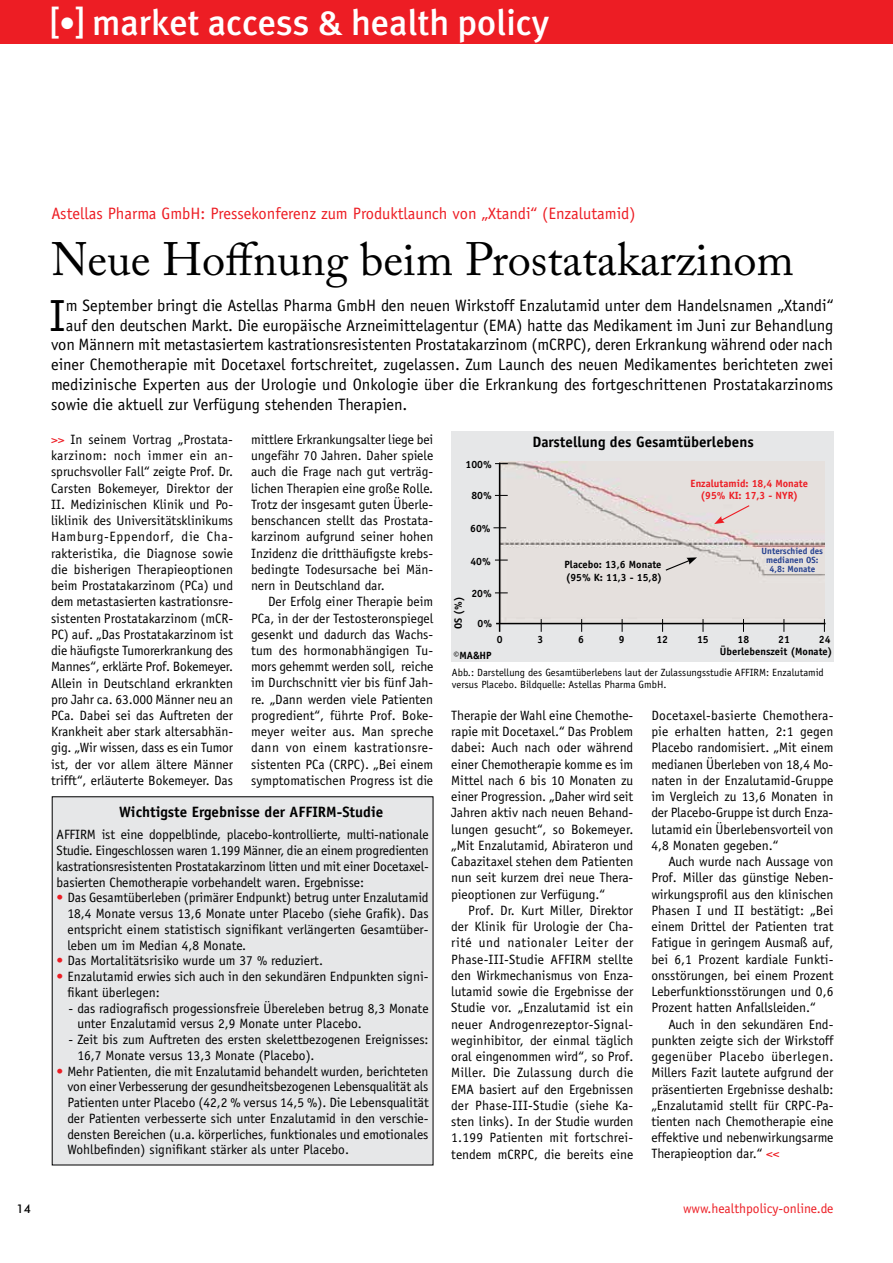
<style>
.page{position:relative;width:893px;height:1263px;background:#fff}
.page>*{position:absolute;margin:0;border:0;box-sizing:border-box;transform-origin:0 0}
.t1{font:46.5px "Adobe Caslon Pro";color:#000}
.t2{font:45.15px "Officina Sans";color:#000}
.t3{font:500 36px "Meta Plus";color:#fff}
.t4{font:16.5px "Officina Sans";color:#000}
.t5{font:16.5px "Officina Sans";color:#ed1d24}
.t6{font:700 15px "Officina Sans";color:#000}
.t7{font:13.5px/16.2px "Officina Sans";color:#000;text-align:justify}
.t8{font:13.5px "Officina Sans";color:#ed1d24}
.t9{font:500 12px "Futura BT";color:#000}
.t10{font:10.5px/12.6px "Officina Sans";color:#000}
.t11{font:700 10.5px/12.6px "Officina Sans";color:#000}
.t12{font:700 10.5px/12.6px "Officina Sans";color:#ed1d24;text-align:center}
.t13{font:700 9px/9px "Officina Sans";color:#25408f;text-align:center}
.s1{font-size:33px}
.s2{color:#ed1d24}
</style>
<div class="page">
<div style="left:0;top:0;width:893px;height:44px;background:#ed1d24"></div>
<div style="left:52px;top:797px;width:381px;height:368px;background:#e6e7e8"></div>
<div style="left:451px;top:431px;width:382px;height:231px;background:#e6e7e8"></div>
<img style="left:499px;top:462px;width:325px;height:161px">
<hr style="left:499px;top:463px;width:1px;height:169px;background:#000">
<hr style="left:496px;top:623px;width:329px;height:1px;background:#000">
<svg style="left:541px;top:619px;width:1px;height:13px"></svg>
<svg style="left:495px;top:463px;width:13px;height:1px"></svg>
<svg style="left:581px;top:619px;width:1px;height:13px"></svg>
<svg style="left:622px;top:619px;width:1px;height:13px"></svg>
<svg style="left:662px;top:619px;width:1px;height:13px"></svg>
<svg style="left:703px;top:619px;width:1px;height:13px"></svg>
<svg style="left:743px;top:619px;width:1px;height:13px"></svg>
<svg style="left:784px;top:619px;width:1px;height:13px"></svg>
<svg style="left:824px;top:619px;width:1px;height:13px"></svg>
<svg style="left:495px;top:592px;width:13px;height:1px"></svg>
<svg style="left:495px;top:560px;width:13px;height:1px"></svg>
<svg style="left:493px;top:527px;width:13px;height:1px"></svg>
<svg style="left:495px;top:495px;width:13px;height:1px"></svg>
<svg style="left:664px;top:557px;width:33px;height:15px"></svg>
<svg style="left:714px;top:504px;width:37px;height:20px"></svg>
<h3 class="t3" style="left:51px;top:1px;width:500px">[<span class="s1">•</span>] market access &amp; health policy</h3>
<p class="t5" style="left:51px;top:203px;width:585px">Astellas Pharma GmbH: Pressekonferenz zum Produktlaunch von „Xtandi“ (Enzalutamid)</p>
<h1 class="t1" style="left:51px;top:232px;width:744px">Neue Hoffnung beim Prostatakarzinom</h1>
<h2 class="t2" style="left:49px;top:289px;width:18px">I</h2>
<p class="t4" style="left:66px;top:296px;width:769px">m September bringt die Astellas Pharma GmbH den neuen Wirkstoff Enzalutamid unter dem Handelsnamen „Xtandi“</p>
<p class="t4" style="left:66px;top:315px;width:769px">auf den deutschen Markt. Die europäische Arzneimittelagentur (EMA) hatte das Medikament im Juni zur Behandlung</p>
<p class="t4" style="left:51px;top:335px;width:783px">von Männern mit metastasiertem kastrationsresistenten Prostatakarzinom (mCRPC), deren Erkrankung während oder nach</p>
<p class="t4" style="left:51px;top:355px;width:784px">einer Chemotherapie mit Docetaxel fortschreitet, zugelassen. Zum Launch des neuen Medikamentes berichteten zwei</p>
<p class="t4" style="left:51px;top:375px;width:784px">medizinische Experten aus der Urologie und Onkologie über die Erkrankung des fortgeschrittenen Prostatakarzinoms</p>
<p class="t4" style="left:51px;top:395px;width:358px">sowie die aktuell zur Verfügung stehenden Therapien.</p>
<p class="t7" style="left:51px;top:431px;width:184px"><span class="s2">&gt;&gt;</span> In seinem Vortrag „Prostata&shy;karzinom: noch immer ein an&shy;spruchsvoller Fall“ zeigte Prof. Dr.<br>Carsten Bokemeyer, Direktor der II. Medizinischen Klinik und Po&shy;liklinik des Universitätsklinikums Hamburg-Eppendorf, die Cha&shy;rakteristika, die Diagnose sowie die bisherigen Therapieoptionen beim Prostatakarzinom (PCa) und dem metastasierten kastrationsre&shy;sistenten Prostatakarzinom (mCR-PC) auf. „Das Prostatakarzinom ist die häufigste Tumorerkrankung des Mannes“, erklärte Prof. Bokemeyer.<br>Allein in Deutschland erkrankten pro Jahr ca. 63.000 Männer neu an PCa. Dabei sei das Auftreten der Krankheit aber stark altersabhän&shy;gig. „Wir wissen, dass es ein Tumor ist, der vor allem ältere Männer trifft“, erläuterte Bokemeyer. Das</p>
<p class="t7" style="left:251px;top:431px;width:184px">mittlere Erkrankungsalter liege bei ungefähr 70 Jahren. Daher spiele auch die Frage nach gut verträg&shy;lichen Therapien eine große Rolle.<br>Trotz der insgesamt guten Überle&shy;benschancen stellt das Prostata&shy;karzinom aufgrund seiner hohen Inzidenz die dritthäufigste krebs&shy;bedingte Todesursache bei Män&shy;nern in Deutschland dar.</p>
<p class="t6" style="left:532px;top:432px;width:223px">Darstellung des Gesamtüberlebens</p>
<p class="t11" style="left:465px;top:458px;width:28px">100%</p>
<p class="t11" style="left:471px;top:489px;width:22px">80%</p>
<p class="t11" style="left:470px;top:522px;width:22px">60%</p>
<p class="t11" style="left:470px;top:555px;width:22px">40%</p>
<p class="t11" style="left:471px;top:587px;width:22px">20%</p>
<p class="t12" style="left:691px;top:477px;width:119px">Enzalutamid: 18,4 Monate (95% KI: 17,3 - NYR)</p>
<p class="t13" style="left:762px;top:546px;width:63px">Unterschied des medianen OS:<br>4,8: Monate</p>
<p class="t11" style="left:564px;top:558px;width:99px">Placebo: 13,6 Monate (95% K: 11,3 - 15,8)</p>
<p class="t7" style="left:251px;top:594px;width:184px;text-indent:17px">Der Erfolg einer Therapie beim PCa, in der der Testosteronspiegel gesenkt und dadurch das Wachs&shy;tum des hormonabhängigen Tu&shy;mors gehemmt werden soll, reiche im Durchschnitt vier bis fünf Jah&shy;re. „Dann werden viele Patienten progredient“, führte Prof. Boke&shy;meyer weiter aus. Man spreche dann von einem kastrationsre&shy;sistenten PCa (CRPC). „Bei einem symptomatischen Progress ist die</p>
<p class="t11" style="left:452px;top:629px;width:34px;rotate:-90deg">OS (%)</p>
<p class="t11" style="left:454px;top:649px;width:39px">©MA&amp;HP</p>
<p class="t11" style="left:478px;top:617px;width:16px">0%</p>
<p class="t11" style="left:497px;top:633px;width:7px">0</p>
<p class="t11" style="left:537px;top:633px;width:7px">3</p>
<p class="t11" style="left:578px;top:633px;width:7px">6</p>
<p class="t11" style="left:619px;top:633px;width:7px">9</p>
<p class="t11" style="left:656px;top:633px;width:13px">12</p>
<p class="t11" style="left:697px;top:633px;width:13px">15</p>
<p class="t11" style="left:738px;top:633px;width:13px">18</p>
<p class="t11" style="left:778px;top:633px;width:13px">21</p>
<p class="t11" style="left:819px;top:633px;width:13px">24</p>
<p class="t11" style="left:720px;top:645px;width:114px">Überlebenszeit (Monate)</p>
<p class="t10" style="left:452px;top:666px;width:373px">Abb.: Darstellung des Gesamtüberlebens laut der Zulassungsstudie AFFIRM: Enzalutamid versus Placebo. Bildquelle: Astellas Pharma GmbH.</p>
<p class="t7" style="left:651px;top:707px;width:184px">Docetaxel-basierte Chemothera&shy;pie erhalten hatten, 2:1 gegen Placebo randomisiert. „Mit einem medianen Überleben von 18,4 Mo&shy;naten in der Enzalutamid-Gruppe im Vergleich zu 13,6 Monaten in der Placebo-Gruppe ist durch Enza&shy;lutamid ein Überlebensvorteil von 4,8 Monaten gegeben.“</p>
<p class="t7" style="left:651px;top:853px;width:184px;text-indent:17px">Auch wurde nach Aussage von Prof. Miller das günstige Neben&shy;wirkungsprofil aus den klinischen Phasen I und II bestätigt: „Bei einem Drittel der Patienten trat Fatigue in geringem Ausmaß auf, bei 6,1 Prozent kardiale Funkti&shy;onsstörungen, bei einem Prozent Leberfunktionsstörungen und 0,6<br>Prozent hatten Anfallsleiden.“</p>
<p class="t7" style="left:651px;top:1016px;width:184px;text-indent:17px">Auch in den sekundären End&shy;punkten zeigte sich der Wirkstoff gegenüber Placebo überlegen.<br>Millers Fazit lautete aufgrund der präsentierten Ergebnisse deshalb: „Enzalutamid stellt für CRPC-Pa&shy;tienten nach Chemotherapie eine effektive und nebenwirkungsarme Therapieoption dar.“ <span class="s2">&lt;&lt;</span></p>
<p class="t7" style="left:451px;top:707px;width:184px">Therapie der Wahl eine Chemothe&shy;rapie mit Docetaxel.“ Das Problem dabei: Auch nach oder während einer Chemotherapie komme es im Mittel nach 6 bis 10 Monaten zu einer Progression. „Daher wird seit Jahren aktiv nach neuen Behand&shy;lungen gesucht“, so Bokemeyer. „Mit Enzalutamid, Abirateron und Cabazitaxel stehen dem Patienten nun seit kurzem drei neue Thera&shy;pieoptionen zur Verfügung.“</p>
<p class="t7" style="left:451px;top:902px;width:184px;text-indent:17px">Prof. Dr. Kurt Miller, Direktor der Klinik für Urologie der Cha&shy;rité und nationaler Leiter der Phase-III-Studie AFFIRM stellte den Wirkmechanismus von Enza&shy;lutamid sowie die Ergebnisse der Studie vor. „Enzalutamid ist ein neuer Androgenrezeptor-Signal&shy;weginhibitor, der einmal täglich oral eingenommen wird“, so Prof.<br>Miller. Die Zulassung durch die EMA basiert auf den Ergebnissen der Phase-III-Studie (siehe Ka&shy;sten links). In der Studie wurden 1.199 Patienten mit fortschrei&shy;tendem mCRPC, die bereits eine</p>
<p class="t6" style="left:119px;top:803px;width:266px">Wichtigste Ergebnisse der AFFIRM-Studie</p>
<p class="t7" style="left:57px;top:827px;width:374px;line-height:15.8px">AFFIRM ist eine doppelblinde, placebo-kontrollierte, multi-nationale Studie. Eingeschlossen waren 1.199 Männer, die an einem progredienten kastrationsresistenten Prostatakarzinom litten und mit einer Docetaxel&shy;basierten Chemotherapie vorbehandelt waren. Ergebnisse:</p>
<p class="t7" style="left:67px;top:890px;width:363px;line-height:15.8px;text-indent:-11px"><span class="s2">•</span> Das Gesamtüberleben (primärer Endpunkt) betrug unter Enzalutamid 18,4 Monate versus 13,6 Monate unter Placebo (siehe Grafik). Das entspricht einem statistisch signifikant verlängerten Gesamtüber&shy;leben um im Median 4,8 Monate.</p>
<p class="t7" style="left:57px;top:952px;width:268px"><span class="s2">•</span> Das Mortalitätsrisiko wurde um 37 % reduziert.</p>
<p class="t7" style="left:67px;top:968px;width:363px;line-height:15.8px;text-indent:-11px"><span class="s2">•</span> Enzalutamid erwies sich auch in den sekundären Endpunkten signi&shy;fikant überlegen:</p>
<p class="t7" style="left:77px;top:1000px;width:353px;line-height:15.8px;text-indent:-9px">- das radiografisch progessionsfreie Übereleben betrug 8,3 Monate unter Enzalutamid versus 2,9 Monate unter Placebo.</p>
<p class="t7" style="left:77px;top:1031px;width:353px;line-height:15.8px;text-indent:-9px">- Zeit bis zum Auftreten des ersten skelettbezogenen Ereignisses:<br>16,7 Monate versus 13,3 Monate (Placebo).</p>
<p class="t7" style="left:67px;top:1063px;width:363px;line-height:15.8px;text-indent:-11px"><span class="s2">•</span> Mehr Patienten, die mit Enzalutamid behandelt wurden, berichteten von einer Verbesserung der gesundheitsbezogenen Lebensqualität als Patienten unter Placebo (42,2 % versus 14,5 %). Die Lebensqualität der Patienten verbesserte sich unter Enzalutamid in den verschie&shy;densten Bereichen (u.a. körperliches, funktionales und emotionales Wohlbefinden) signifikant stärker als unter Placebo.</p>
<p class="t9" style="left:16px;top:1201px;width:16px">14</p>
<p class="t8" style="left:683px;top:1200px;width:152px">www.healthpolicy-online.de</p>
</div>
